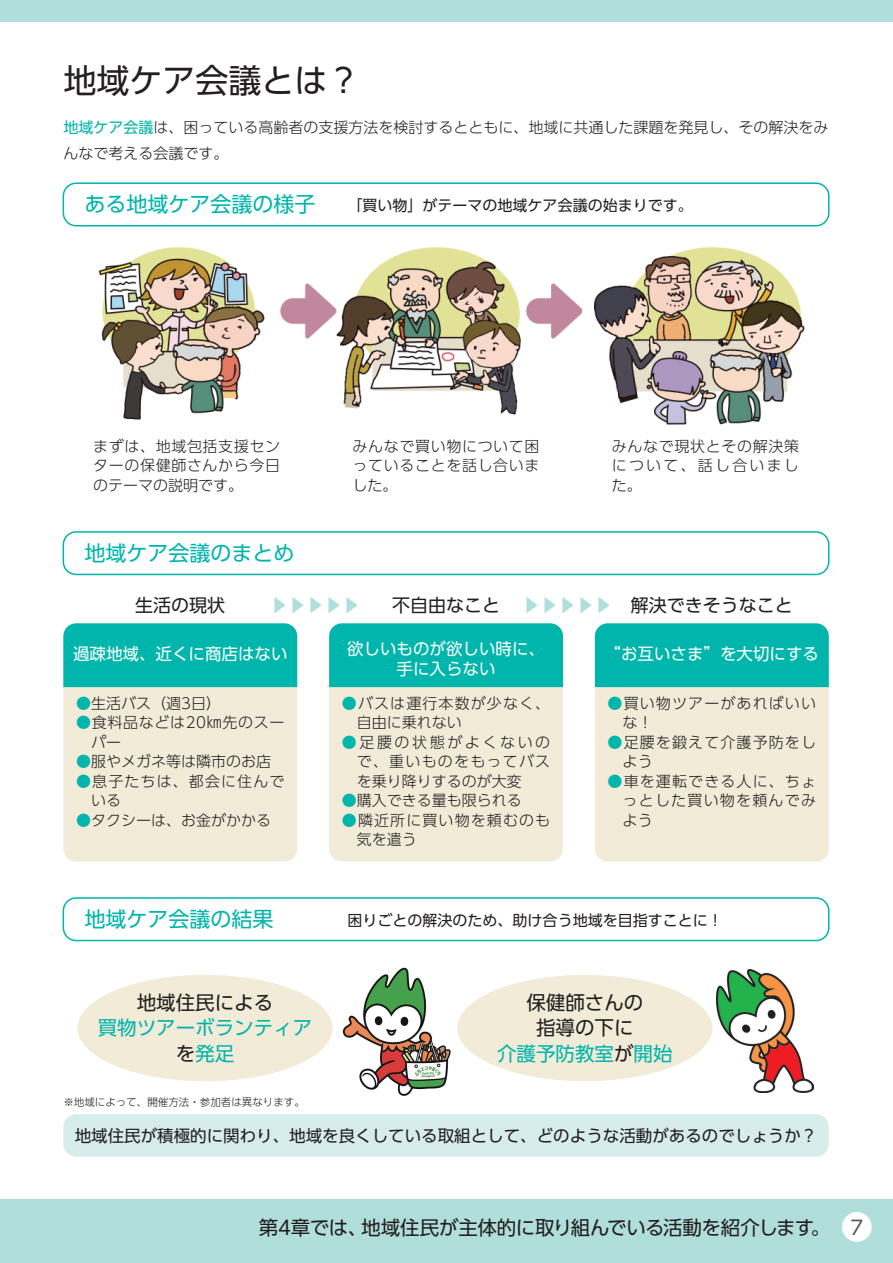
<style>
.page{position:relative;width:893px;height:1263px;background:#fff}
.page>*{position:absolute;margin:0;border:0;box-sizing:border-box;transform-origin:0 0}
.t1{font:33px "UD Shin Go Pro";color:#231f20}
.t2{font:21px "UD Shin Go Pro";color:#00b5ac}
.t3{font:19.5px "UD Shin Go Pro";letter-spacing:-.02em;color:#231f20}
.t4{font:19.5px/25.5px "UD Shin Go Pro";color:#231f20;text-align:center}
.t5{font:19.5px/25.5px "UD Shin Go Pro";color:#00b5ac;text-align:center}
.t6{font:18px "UD Shin Go Pro";color:#231f20}
.t7{font:18px "UD Shin Go Pro";color:#afdedb}
.t8{font:16.5px "UD Shin Go Pro";color:#231f20}
.t9{font:16.5px/19.5px "UD Shin Go Pro";color:#fff;text-align:center}
.t10{font:300 15px/19.5px "UD Shin Go Pro";letter-spacing:.045em;color:#231f20;text-align:justify}
.t11{font:300 15px/26.2px "UD Shin Go Pro";color:#231f20}
.t12{font:300 15px/19.5px "UD Shin Go Pro";letter-spacing:.075em;color:#231f20}
.t13{font:15px "UD Shin Go Pro";color:#231f20}
.t14{font:300 10.5px "UD Shin Go Pro";color:#231f20}
.s1{font-weight:400;color:#00b5ac}
.s2{color:#afdedb}
.s3{color:#00b5ac}
.s4{color:#231f20}
.s5{color:#57585a}
</style>
<div class="page">
<div style="left:0;top:1199px;width:893px;height:64px;background:#afdedb"></div>
<div style="left:0;top:0;width:893px;height:21px;background:#afdedb"></div>
<div style="left:842px;top:1212px;width:30px;height:30px;background:#fff;border-radius:50%"></div>
<img style="left:716px;top:970px;width:97px;height:123px">
<div style="left:77px;top:975px;width:256px;height:106px;background:#f1ebd8;border-radius:50%"></div>
<div style="left:457px;top:975px;width:255px;height:106px;background:#f1ebd8;border-radius:50%"></div>
<img style="left:98px;top:247px;width:706px;height:178px">
<img style="left:342px;top:967px;width:109px;height:129px">
<div style="left:63px;top:182px;width:766px;height:44px;border:2px solid #00b5ac;border-radius:13px"></div>
<div style="left:63px;top:897px;width:766px;height:44px;border:2px solid #00b5ac;border-radius:13px"></div>
<div style="left:63px;top:1114px;width:766px;height:43px;background:#d6edec;border-radius:13px"></div>
<div style="left:63px;top:531px;width:766px;height:44px;border:2px solid #00b5ac;border-radius:13px"></div>
<div style="left:63px;top:623px;width:234px;height:238px;background:#f1ebd8;border-radius:13px"></div>
<div style="left:63px;top:623px;width:234px;height:64px;background:#00b5ac"></div>
<div style="left:329px;top:623px;width:234px;height:238px;background:#f1ebd8;border-radius:13px"></div>
<div style="left:329px;top:623px;width:234px;height:64px;background:#00b5ac"></div>
<div style="left:595px;top:623px;width:234px;height:238px;background:#f1ebd8;border-radius:13px"></div>
<div style="left:595px;top:623px;width:234px;height:64px;background:#00b5ac"></div>
<h1 class="t1" style="left:63px;top:54px;width:299px">地域ケア会議とは？</h1>
<p class="t11" style="left:63px;top:113px;width:767px"><span class="s1">地域ケア会議</span>は、困っている高齢者の支援方法を検討するとともに、地域に共通した課題を発見し、その解決をみんなで考える会議です。</p>
<h2 class="t2" style="left:85px;top:187px;width:233px">ある地域ケア会議の様子</h2>
<p class="t13" style="left:348px;top:193px;width:346px">「買い物」がテーマの地域ケア会議の始まりです。</p>
<p class="t10" style="left:93px;top:436px;width:189px">まずは、地域包括支援センターの保健師さんから今日のテーマの説明です。</p>
<p class="t10" style="left:352px;top:436px;width:189px">みんなで買い物について困っていることを話し合いました。</p>
<p class="t10" style="left:612px;top:436px;width:189px">みんなで現状とその解決策について、話し合いました。</p>
<h2 class="t2" style="left:85px;top:536px;width:212px">地域ケア会議のまとめ</h2>
<p class="t6" style="left:135px;top:591px;width:91px">生活の現状</p>
<p class="t7" style="left:270px;top:591px;width:91px">▶▶▶▶▶</p>
<p class="t6" style="left:392px;top:591px;width:109px">不自由なこと</p>
<p class="t6" style="left:523px;top:591px;width:272px"><span class="s2">▶▶▶▶▶</span> 解決できそうなこと</p>
<p class="t9" style="left:73px;top:644px;width:216px">過疎地域、近くに商店はない</p>
<p class="t10" style="left:76px;top:693px;width:146px"><span class="s3">●</span>生活バス（週3日）</p>
<p class="t10" style="left:91px;top:712px;width:195px;text-indent:-15px"><span class="s3">●</span>食料品などは20㎞先のスーパー</p>
<p class="t11" style="left:76px;top:748px;width:197px"><span class="s3">●</span>服やメガネ等は隣市のお店</p>
<p class="t12" style="left:91px;top:771px;width:195px;text-indent:-15px"><span class="s3">●</span>息子たちは、都会に住んでいる</p>
<p class="t11" style="left:76px;top:806px;width:197px"><span class="s3">●</span>タクシーは、お金がかかる</p>
<p class="t9" style="left:347px;top:639px;width:200px">欲しいものが欲しい時に、手に入らない</p>
<p class="t12" style="left:357px;top:693px;width:195px;text-indent:-15px"><span class="s3">●</span>バスは運行本数が少なく、自由に乗れない</p>
<p class="t10" style="left:357px;top:732px;width:195px;text-indent:-15px"><span class="s3">●</span>足腰の状態がよくないので、重いものをもってバスを乗り降りするのが大変</p>
<p class="t11" style="left:342px;top:787px;width:182px"><span class="s3">●</span>購入できる量も限られる</p>
<p class="t12" style="left:357px;top:810px;width:195px;text-indent:-15px"><span class="s3">●</span>隣近所に買い物を頼むのも気を遣う</p>
<p class="t9" style="left:605px;top:644px;width:216px">“お互いさま”を大切にする</p>
<p class="t12" style="left:623px;top:693px;width:195px;text-indent:-15px"><span class="s3">●</span>買い物ツアーがあればいいな！</p>
<p class="t12" style="left:623px;top:732px;width:195px;text-indent:-15px"><span class="s3">●</span>足腰を鍛えて介護予防をしよう</p>
<p class="t10" style="left:623px;top:771px;width:195px;text-indent:-15px"><span class="s3">●</span>車を運転できる人に、ちょっとした買い物を頼んでみよう</p>
<h2 class="t2" style="left:85px;top:902px;width:191px">地域ケア会議の結果</h2>
<p class="t13" style="left:348px;top:908px;width:376px">困りごとの解決のため、助け合う地域を目指すことに！</p>
<h3 class="t4" style="left:137px;top:989px;width:138px">地域住民による</h3>
<h3 class="t5" style="left:98px;top:1014px;width:216px">買物ツアーボランティア<span class="s4">を</span>発足</h3>
<p class="t14" style="left:63px;top:1094px;width:243px">※地域によって、開催方法・参加者は異なります。</p>
<h3 class="t4" style="left:497px;top:989px;width:177px">保健師さんの<br>指導の下に<br><span class="s3">介護予防教室</span>が<span class="s3">開始</span></h3>
<p class="t8" style="left:75px;top:1122px;width:744px">地域住民が積極的に関わり、地域を良くしている取組として、どのような活動があるのでしょうか？</p>
<h3 class="t3" style="left:259px;top:1212px;width:606px">第4章では、地域住民が主体的に取り組んでいる活動を紹介します。 <span class="s5">7</span></h3>
</div>
